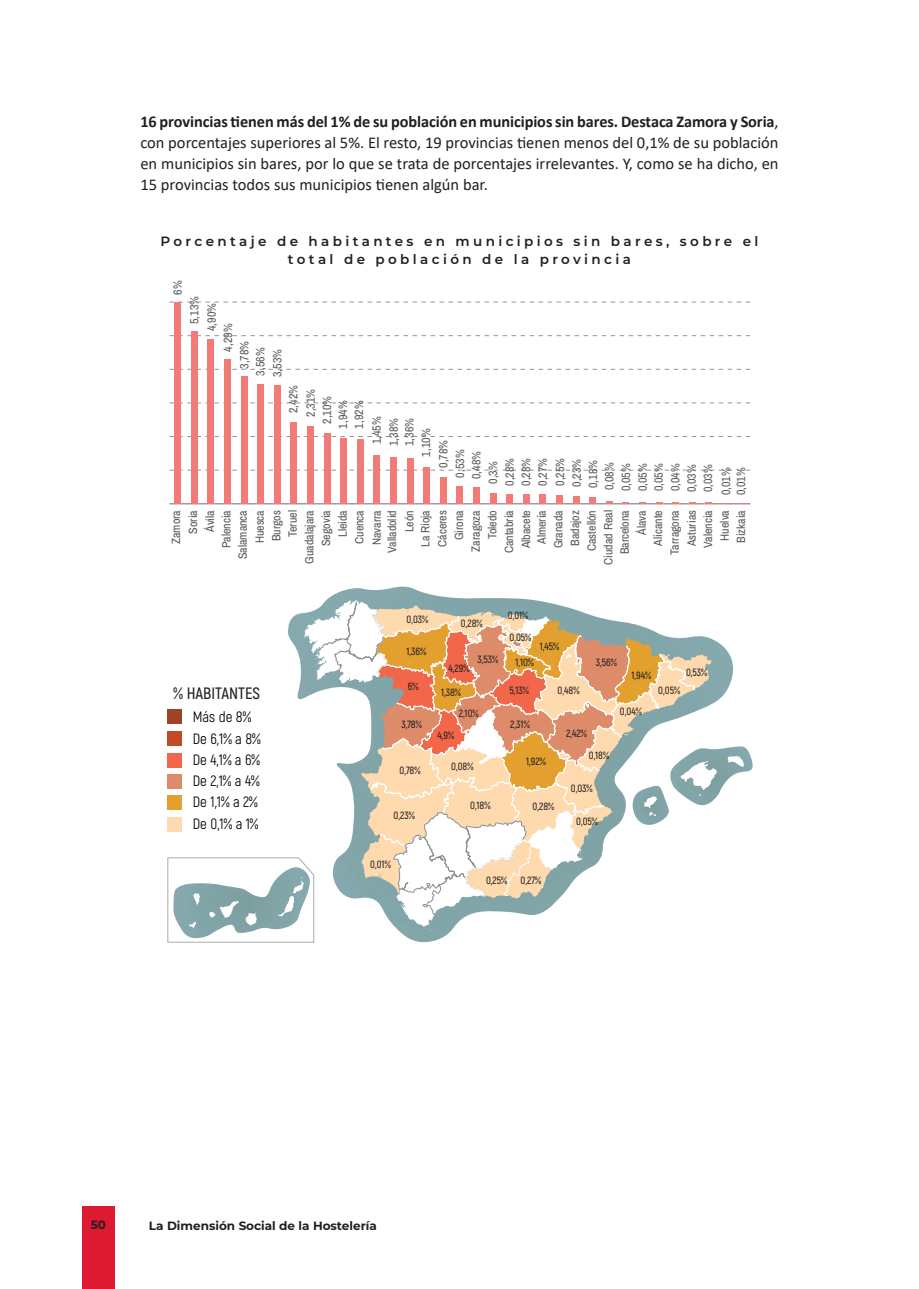
<style>
.page{position:relative;width:919px;height:1289px;background:#fff}
.page>*{position:absolute;margin:0;border:0;box-sizing:border-box;transform-origin:0 0}
.t1{font:16.5px/21px "Calibri";color:#231f20;text-align:justify}
.t2{font:600 16.5px "Akrobat";color:#231f20}
.t3{font:15px/21.3px "Akrobat";color:#000001}
.t4{font:600 13.5px/18px "Montserrat";letter-spacing:.25em;color:#231f20;text-align:center}
.t5{font:12px/16.6px "Archivo Narrow";color:#57585a;text-align:right}
.t6{font:700 12px "Montserrat";color:#231f20}
.t7{font:600 10.5px "Akrobat";color:#231f20}
.s1{font-weight:700}
</style>
<div class="page">
<hr style="left:169px;top:503px;width:581px;height:1px;background:#939598">
<svg style="left:169px;top:470px;width:581px;height:1px"></svg>
<svg style="left:169px;top:436px;width:581px;height:1px"></svg>
<svg style="left:169px;top:402px;width:581px;height:1px"></svg>
<svg style="left:169px;top:369px;width:581px;height:1px"></svg>
<svg style="left:169px;top:335px;width:581px;height:1px"></svg>
<svg style="left:169px;top:302px;width:581px;height:1px"></svg>
<div style="left:174px;top:302px;width:7px;height:202px;background:#f27a77"></div>
<div style="left:191px;top:331px;width:6px;height:173px;background:#f27a77"></div>
<div style="left:207px;top:339px;width:7px;height:165px;background:#f27a77"></div>
<div style="left:224px;top:359px;width:7px;height:145px;background:#f27a77"></div>
<div style="left:241px;top:377px;width:6px;height:127px;background:#f27a77"></div>
<div style="left:257px;top:384px;width:7px;height:120px;background:#f27a77"></div>
<div style="left:274px;top:385px;width:6px;height:119px;background:#f27a77"></div>
<div style="left:290px;top:422px;width:7px;height:82px;background:#f27a77"></div>
<div style="left:307px;top:426px;width:7px;height:78px;background:#f27a77"></div>
<div style="left:324px;top:433px;width:6px;height:71px;background:#f27a77"></div>
<div style="left:340px;top:438px;width:7px;height:66px;background:#f27a77"></div>
<div style="left:357px;top:439px;width:6px;height:65px;background:#f27a77"></div>
<div style="left:373px;top:455px;width:7px;height:49px;background:#f27a77"></div>
<div style="left:390px;top:457px;width:7px;height:47px;background:#f27a77"></div>
<div style="left:407px;top:458px;width:6px;height:46px;background:#f27a77"></div>
<div style="left:423px;top:467px;width:7px;height:37px;background:#f27a77"></div>
<div style="left:440px;top:477px;width:6px;height:27px;background:#f27a77"></div>
<div style="left:456px;top:486px;width:7px;height:18px;background:#f27a77"></div>
<div style="left:473px;top:487px;width:7px;height:17px;background:#f27a77"></div>
<div style="left:489px;top:493px;width:7px;height:11px;background:#f27a77"></div>
<div style="left:506px;top:494px;width:7px;height:10px;background:#f27a77"></div>
<div style="left:523px;top:494px;width:6px;height:10px;background:#f27a77"></div>
<div style="left:539px;top:494px;width:7px;height:10px;background:#f27a77"></div>
<div style="left:556px;top:495px;width:6px;height:9px;background:#f27a77"></div>
<div style="left:572px;top:496px;width:7px;height:8px;background:#f27a77"></div>
<div style="left:589px;top:497px;width:7px;height:7px;background:#f27a77"></div>
<svg style="left:606px;top:501px;width:6px;height:3px"></svg>
<svg style="left:622px;top:502px;width:7px;height:2px"></svg>
<svg style="left:639px;top:502px;width:6px;height:2px"></svg>
<svg style="left:656px;top:502px;width:6px;height:2px"></svg>
<svg style="left:672px;top:502px;width:7px;height:2px"></svg>
<svg style="left:287px;top:586px;width:236px;height:357px"></svg>
<svg style="left:167px;top:599px;width:586px;height:343px"></svg>
<div style="left:168px;top:709px;width:14px;height:14px;background:#a04228"></div>
<div style="left:168px;top:774px;width:14px;height:14px;background:#de8b6a"></div>
<div style="left:168px;top:753px;width:14px;height:14px;background:#f2674a"></div>
<div style="left:168px;top:817px;width:14px;height:14px;background:#fedaae"></div>
<div style="left:168px;top:795px;width:14px;height:14px;background:#e3a02e"></div>
<div style="left:168px;top:731px;width:14px;height:14px;background:#c24a26"></div>
<div style="left:82px;top:1206px;width:33px;height:82px;background:#dc1a32"></div>
<p class="t1" style="left:140px;top:110px;width:639px"><span class="s1">16 provincias tienen más del 1% de su población en municipios sin bares. Destaca Zamora y Soria</span>, con porcentajes superiores al 5%. El resto, 19 provincias tienen menos del 0,1% de su población en municipios sin bares, por lo que se trata de porcentajes irrelevantes. Y, como se ha dicho, en 15 provincias todos sus municipios tienen algún bar.</p>
<p class="t4" style="left:160px;top:231px;width:599px">Porcentaje de habitantes en municipios sin bares, sobre el total de población de la provincia</p>
<p class="t5" style="left:169px;top:295px;width:16px;rotate:-90deg">6%</p>
<p class="t5" style="left:186px;top:324px;width:29px;rotate:-90deg">5,13%</p>
<p class="t5" style="left:203px;top:331px;width:29px;rotate:-90deg">4,90%</p>
<p class="t5" style="left:219px;top:351px;width:29px;rotate:-90deg">4,29%</p>
<p class="t5" style="left:236px;top:369px;width:29px;rotate:-90deg">3,78%</p>
<p class="t5" style="left:252px;top:375px;width:29px;rotate:-90deg">3,56%</p>
<p class="t5" style="left:268px;top:377px;width:29px;rotate:-90deg">3,53%</p>
<p class="t5" style="left:285px;top:413px;width:29px;rotate:-90deg">2,42%</p>
<p class="t5" style="left:318px;top:424px;width:29px;rotate:-90deg">2,10%</p>
<p class="t5" style="left:302px;top:417px;width:29px;rotate:-90deg">2,31%</p>
<p class="t5" style="left:334px;top:428px;width:29px;line-height:16px;text-align:left;rotate:-90deg">1,94%<br>1,92%</p>
<p class="t5" style="left:368px;top:444px;width:29px;rotate:-90deg">1,45%</p>
<p class="t5" style="left:385px;top:446px;width:29px;rotate:-90deg">1,38%</p>
<p class="t5" style="left:400px;top:446px;width:29px;rotate:-90deg">1,36%</p>
<p class="t5" style="left:417px;top:456px;width:29px;rotate:-90deg">1,10%</p>
<p class="t5" style="left:434px;top:467px;width:29px;rotate:-90deg">0,78%</p>
<p class="t5" style="left:451px;top:477px;width:29px;rotate:-90deg">0,53%</p>
<p class="t5" style="left:467px;top:479px;width:29px;rotate:-90deg">0,48%</p>
<p class="t5" style="left:484px;top:484px;width:24px;rotate:-90deg">0,3%</p>
<p class="t5" style="left:501px;top:486px;width:29px;rotate:-90deg">0,28%</p>
<p class="t5" style="left:517px;top:486px;width:29px;rotate:-90deg">0,28%</p>
<p class="t5" style="left:534px;top:486px;width:29px;rotate:-90deg">0,27%</p>
<p class="t5" style="left:551px;top:486px;width:29px;rotate:-90deg">0,25%</p>
<p class="t5" style="left:568px;top:487px;width:29px;rotate:-90deg">0,23%</p>
<p class="t5" style="left:584px;top:488px;width:29px;rotate:-90deg">0,18%</p>
<p class="t5" style="left:600px;top:490px;width:29px;rotate:-90deg">0,08%</p>
<p class="t5" style="left:617px;top:491px;width:29px;rotate:-90deg">0,05%</p>
<p class="t5" style="left:633px;top:491px;width:29px;rotate:-90deg">0,05%</p>
<p class="t5" style="left:650px;top:491px;width:29px;rotate:-90deg">0,05%</p>
<p class="t5" style="left:666px;top:491px;width:29px;rotate:-90deg">0,04%</p>
<p class="t5" style="left:683px;top:492px;width:29px;rotate:-90deg">0,03%</p>
<p class="t5" style="left:699px;top:492px;width:29px;rotate:-90deg">0,03%</p>
<p class="t5" style="left:717px;top:495px;width:29px;line-height:15.3px;text-align:left;rotate:-90deg">0,01%<br>0,01%</p>
<p class="t5" style="left:483px;top:553px;width:45px;rotate:-90deg">Toledo<br>Cantabria<br>Albacete</p>
<p class="t5" style="left:533px;top:544px;width:35px;rotate:-90deg">Almería</p>
<p class="t5" style="left:583px;top:565px;width:56px;rotate:-90deg">Castellón<br>Ciudad Real<br>Barcelona<br>Álava<br>Alicante<br>Tarragona<br>Asturias<br>Valencia<br>Huelva</p>
<p class="t5" style="left:167px;top:559px;width:51px;rotate:-90deg">Zamora<br>Soria<br>Ávila<br>Palencia<br>Salamanca<br>Huesca<br>Burgos<br>Teruel</p>
<p class="t5" style="left:317px;top:546px;width:38px;rotate:-90deg">Segovia</p>
<p class="t5" style="left:300px;top:563px;width:55px;rotate:-90deg">Guadalajara</p>
<p class="t5" style="left:334px;top:545px;width:36px;text-align:justify;text-indent:8px;rotate:-90deg">Lleida Cuenca Navarra</p>
<p class="t5" style="left:732px;top:543px;width:34px;rotate:-90deg">Bizkaia</p>
<p class="t5" style="left:383px;top:552px;width:44px;rotate:-90deg">Valladolid<br>León<br>La Rioja<br>Cáceres<br>Girona<br>Zaragoza</p>
<p class="t5" style="left:549px;top:548px;width:40px;text-align:left;rotate:-90deg">Granada<br>Badajoz</p>
<h1 class="t2" style="left:173px;top:682px;width:88px">% HABITANTES</h1>
<p class="t3" style="left:193px;top:706px;width:69px">Más de 8%<br>De 6,1% a 8%<br>De 4,1% a 6%<br>De 2,1% a 4%<br>De 1,1% a 2%<br>De 0,1% a 1%</p>
<p class="t7" style="left:406px;top:613px;width:23px">0,03%</p>
<p class="t7" style="left:461px;top:617px;width:23px">0,28%</p>
<p class="t7" style="left:507px;top:609px;width:22px">0,01%</p>
<p class="t7" style="left:406px;top:645px;width:21px">1,36%</p>
<p class="t7" style="left:408px;top:679px;width:12px">6%</p>
<p class="t7" style="left:401px;top:718px;width:22px">3,78%</p>
<p class="t7" style="left:448px;top:661px;width:23px">4,29%</p>
<p class="t7" style="left:441px;top:686px;width:21px">1,38%</p>
<p class="t7" style="left:477px;top:653px;width:22px">3,53%</p>
<p class="t7" style="left:459px;top:706px;width:21px">2,10%</p>
<p class="t7" style="left:437px;top:728px;width:18px">4,9%</p>
<p class="t7" style="left:399px;top:763px;width:22px">0,78%</p>
<p class="t7" style="left:451px;top:759px;width:24px">0,08%</p>
<p class="t7" style="left:509px;top:631px;width:23px">0,05%</p>
<p class="t7" style="left:539px;top:640px;width:21px">1,45%</p>
<p class="t7" style="left:515px;top:656px;width:20px">1,10%</p>
<p class="t7" style="left:509px;top:684px;width:21px">5,13%</p>
<p class="t7" style="left:510px;top:718px;width:21px">2,31%</p>
<p class="t7" style="left:526px;top:755px;width:21px">1,92%</p>
<p class="t7" style="left:557px;top:684px;width:23px">0,48%</p>
<p class="t7" style="left:566px;top:727px;width:22px">2,42%</p>
<p class="t7" style="left:596px;top:655px;width:23px">3,56%</p>
<p class="t7" style="left:631px;top:668px;width:21px">1,94%</p>
<p class="t7" style="left:686px;top:665px;width:23px">0,53%</p>
<p class="t7" style="left:658px;top:684px;width:23px">0,05%</p>
<p class="t7" style="left:620px;top:705px;width:23px">0,04%</p>
<p class="t7" style="left:588px;top:749px;width:22px">0,18%</p>
<p class="t7" style="left:570px;top:781px;width:23px">0,03%</p>
<p class="t7" style="left:393px;top:808px;width:23px">0,23%</p>
<p class="t7" style="left:370px;top:858px;width:22px">0,01%</p>
<p class="t7" style="left:470px;top:799px;width:22px">0,18%</p>
<p class="t7" style="left:532px;top:799px;width:23px">0,28%</p>
<p class="t7" style="left:486px;top:873px;width:23px">0,25%</p>
<p class="t7" style="left:520px;top:873px;width:22px">0,27%</p>
<p class="t7" style="left:576px;top:814px;width:23px">0,05%</p>
<p class="t6" style="left:91px;top:1216px;width:17px">50</p>
<p class="t6" style="left:149px;top:1216px;width:229px">La Dimensión Social de la Hostelería</p>
</div>
